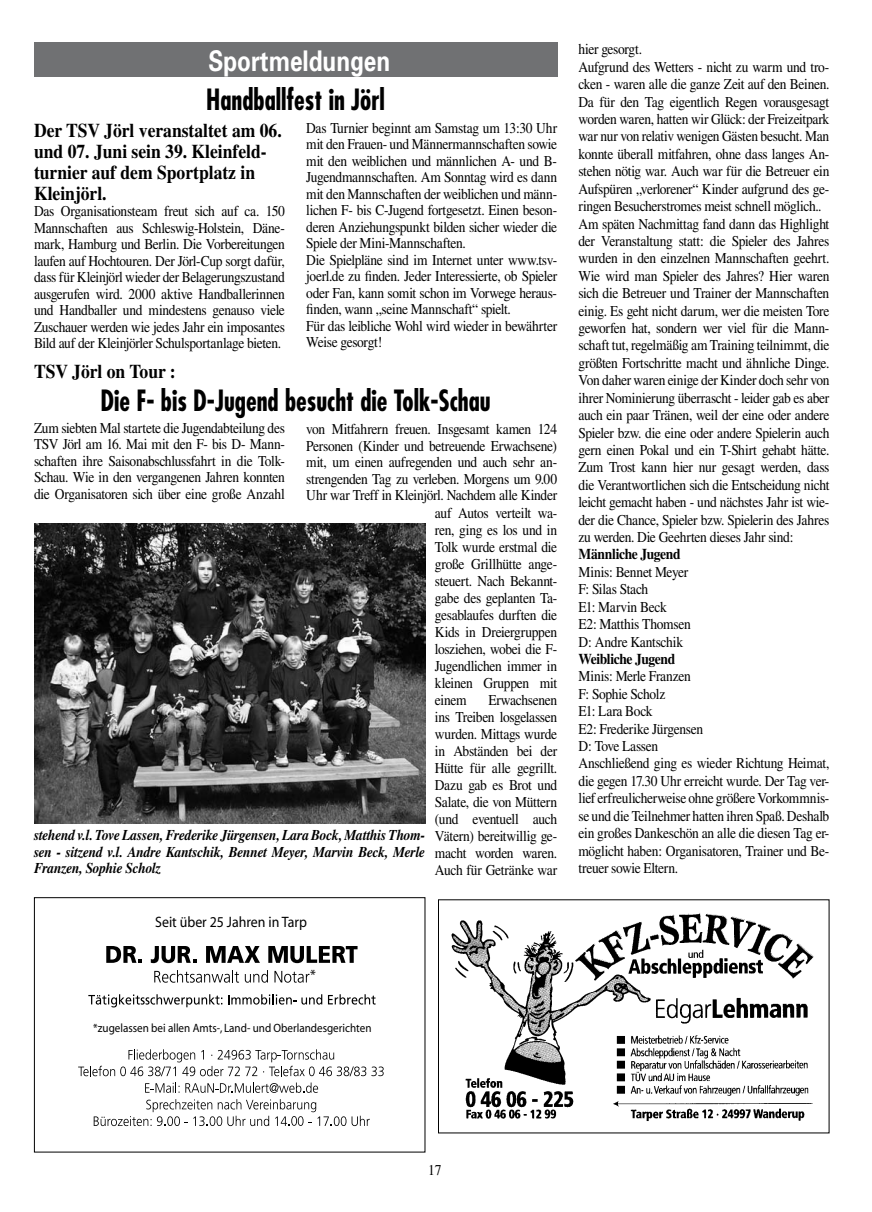
<style>
.page{position:relative;width:872px;height:1212px;background:#fff}
.page>*{position:absolute;margin:0;border:0;box-sizing:border-box;transform-origin:0 0}
.t1{font:700 condensed 28.5px "Futura";color:#000;scale:.9 1}
.t2{font:700 28.5px "Univers";color:#fff;scale:.79 1}
.t3{font:700 19.5px/21px "Times";color:#000;scale:.9 1}
.t4{font:15.15px "Myriad";color:#000;scale:.92 1}
.t5{font:15px/17.4px "Times";letter-spacing:-.025em;color:#000;text-align:justify;scale:.9 1}
.t6{font:italic 700 15px/16.5px "Times";letter-spacing:-.02em;color:#000;text-align:justify;scale:.9 1}
.t7{font:700 15px "Times";letter-spacing:-.025em;color:#000;scale:.9 1}
.t8{font:12.15px "Myriad";color:#000;scale:.92 1}
</style>
<div class="page">
<div style="left:34px;top:43px;width:523px;height:34px;background:#707173"></div>
<img style="left:34px;top:523px;width:391px;height:300px">
<svg style="left:106px;top:946px;width:36px;height:17px"></svg>
<svg style="left:151px;top:946px;width:45px;height:17px"></svg>
<svg style="left:206px;top:946px;width:54px;height:17px"></svg>
<svg style="left:268px;top:946px;width:89px;height:17px"></svg>
<svg style="left:154px;top:970px;width:85px;height:13px"></svg>
<svg style="left:245px;top:970px;width:23px;height:13px"></svg>
<svg style="left:274px;top:971px;width:35px;height:12px"></svg>
<svg style="left:78px;top:1049px;width:305px;height:27px"></svg>
<svg style="left:145px;top:1082px;width:34px;height:11px"></svg>
<svg style="left:185px;top:1082px;width:133px;height:11px"></svg>
<svg style="left:94px;top:1099px;width:276px;height:27px"></svg>
<svg style="left:88px;top:994px;width:134px;height:13px"></svg>
<svg style="left:228px;top:994px;width:94px;height:10px"></svg>
<svg style="left:328px;top:994px;width:47px;height:10px"></svg>
<div style="left:34px;top:897px;width:391px;height:255px;border:1px solid #000"></div>
<img style="left:451px;top:913px;width:363px;height:208px">
<h1 class="t2" style="left:208px;top:43px;width:232px">Sportmeldungen</h1>
<h1 class="t1" style="left:206px;top:82px;width:200px">Handballfest in Jörl</h1>
<h2 class="t3" style="left:34px;top:119px;width:277px">Der TSV Jörl veranstaltet am 06. und 07. Juni sein 39. Kleinfeld&shy;turnier auf dem Sportplatz in<br>Kleinjörl.</h2>
<p class="t5" style="left:34px;top:203px;width:280px;line-height:16.5px">Das Organisationsteam freut sich auf ca. 150<br>Mannschaften aus Schleswig-Holstein, Däne&shy;mark, Hamburg und Berlin. Die Vorbereitungen laufen auf Hochtouren. Der Jörl-Cup sorgt dafür, dass für Kleinjörl wieder der Belagerungszustand ausgerufen wird. 2000 aktive Handballerinnen und Handballer und mindestens genauso viele Zuschauer werden wie jedes Jahr ein imposantes Bild auf der Kleinjörler Schulsportanlage bieten.</p>
<p class="t5" style="left:306px;top:120px;width:280px;line-height:16.5px;text-align:left">Das Turnier beginnt am Samstag um 13:30 Uhr mit den Frauen- und Männermannschaften sowie mit den weiblichen und männlichen A- und B-Jugendmannschaften. Am Sonntag wird es dann mit den Mannschaften der weiblichen und männ&shy;lichen F- bis C-Jugend fortgesetzt. Einen beson&shy;deren Anziehungspunkt bilden sicher wieder die Spiele der Mini-Mannschaften.<br>Die Spielpläne sind im Internet unter www.tsv&shy;joerl.de zu finden. Jeder Interessierte, ob Spieler oder Fan, kann somit schon im Vorwege heraus&shy;finden, wann „seine Mannschaft“ spielt.<br>Für das leibliche Wohl wird wieder in bewährter Weise gesorgt!</p>
<h2 class="t3" style="left:34px;top:361px;width:159px">TSV Jörl on Tour :</h2>
<h1 class="t1" style="left:100px;top:382px;width:435px">Die F- bis D-Jugend besucht die Tolk-Schau</h1>
<p class="t5" style="left:34px;top:419px;width:280px;line-height:16.5px">Zum siebten Mal startete die Jugendabteilung des TSV Jörl am 16. Mai mit den F- bis D- Mann&shy;schaften ihre Saisonabschlussfahrt in die Tolk-Schau. Wie in den vergangenen Jahren konnten die Organisatoren sich über eine große Anzahl</p>
<p class="t5" style="left:306px;top:421px;width:280px;line-height:16.5px">von Mitfahrern freuen. Insgesamt kamen 124<br>Personen (Kinder und betreuende Erwachsene) mit, um einen aufregenden und auch sehr an&shy;strengenden Tag zu verleben. Morgens um 9.00<br>Uhr war Treff in Kleinjörl. Nachdem alle Kinder</p>
<p class="t6" style="left:34px;top:827px;width:436px">stehend v.l. Tove Lassen, Frederike Jürgensen, Lara Bock, Matthis Thom&shy;sen - sitzend v.l. Andre Kantschik, Bennet Meyer, Marvin Beck, Merle Franzen, Sophie Scholz</p>
<p class="t4" style="left:155px;top:914px;width:166px">Seit über 25 Jahren in Tarp</p>
<p class="t5" style="left:435px;top:504px;width:137px;line-height:17px">auf Autos verteilt wa&shy;ren, ging es los und in Tolk wurde erstmal die große Grillhütte ange&shy;steuert. Nach Bekannt&shy;gabe des geplanten Ta&shy;gesablaufes durften die Kids in Dreiergruppen losziehen, wobei die F-Jugendlichen immer in kleinen Gruppen mit einem</p>
<p class="t5" style="left:435px;top:691px;width:137px;line-height:17px;text-indent:53px">Erwachsenen ins Treiben losgelassen wurden. Mittags wurde in Abständen bei der Hütte für alle gegrillt.<br>Dazu gab es Brot und Salate, die von Müttern (und eventuell auch Vätern) bereitwillig ge&shy;macht worden waren.<br>Auch für Getränke war</p>
<p class="t4" style="left:310px;top:968px;width:8px">*</p>
<p class="t8" style="left:93px;top:1022px;width:304px">*zugelassen bei allen Amts-, Land- und Oberlandesgerichten</p>
<p class="t5" style="left:578px;top:41px;width:280px;text-align:left">hier gesorgt.<br>Aufgrund des Wetters - nicht zu warm und tro&shy;cken - waren alle die ganze Zeit auf den Beinen.<br>Da für den Tag eigentlich Regen vorausgesagt worden waren, hatten wir Glück: der Freizeitpark war nur von relativ wenigen Gästen besucht. Man konnte überall mitfahren, ohne dass langes An&shy;stehen nötig war. Auch war für die Betreuer ein Aufspüren „verlorener“ Kinder aufgrund des ge&shy;ringen Besucherstromes meist schnell möglich..<br>Am späten Nachmittag fand dann das Highlight der Veranstaltung statt: die Spieler des Jahres wurden in den einzelnen Mannschaften geehrt.<br>Wie wird man Spieler des Jahres? Hier waren sich die Betreuer und Trainer der Mannschaften einig. Es geht nicht darum, wer die meisten Tore geworfen hat, sondern wer viel für die Mann&shy;schaft tut, regelmäßig am Training teilnimmt, die größten Fortschritte macht und ähnliche Dinge.<br>Von daher waren einige der Kinder doch sehr von ihrer Nominierung überrascht - leider gab es aber auch ein paar Tränen, weil der eine oder andere Spieler bzw. die eine oder andere Spielerin auch gern einen Pokal und ein T-Shirt gehabt hätte.<br>Zum Trost kann hier nur gesagt werden, dass die Verantwortlichen sich die Entscheidung nicht leicht gemacht haben - und nächstes Jahr ist wie&shy;der die Chance, Spieler bzw. Spielerin des Jahres zu werden. Die Geehrten dieses Jahr sind:</p>
<p class="t7" style="left:578px;top:545px;width:115px">Männliche Jugend</p>
<p class="t5" style="left:578px;top:563px;width:126px;text-align:left">Minis: Bennet Meyer<br>F: Silas Stach<br>E1: Marvin Beck<br>E2: Matthis Thomsen<br>D: Andre Kantschik</p>
<p class="t7" style="left:578px;top:650px;width:109px">Weibliche Jugend</p>
<p class="t5" style="left:578px;top:668px;width:280px;text-align:left">Minis: Merle Franzen<br>F: Sophie Scholz<br>E1: Lara Bock<br>E2: Frederike Jürgensen<br>D: Tove Lassen<br>Anschließend ging es wieder Richtung Heimat, die gegen 17.30 Uhr erreicht wurde. Der Tag ver&shy;lief erfreulicherweise ohne größere Vorkommnis&shy;se und die Teilnehmer hatten ihren Spaß. Deshalb ein großes Dankeschön an alle die diesen Tag er&shy;möglicht haben: Organisatoren, Trainer und Be&shy;treuer sowie Eltern.</p>
<p class="t5" style="left:428px;top:1161px;width:16px">17</p>
</div>
